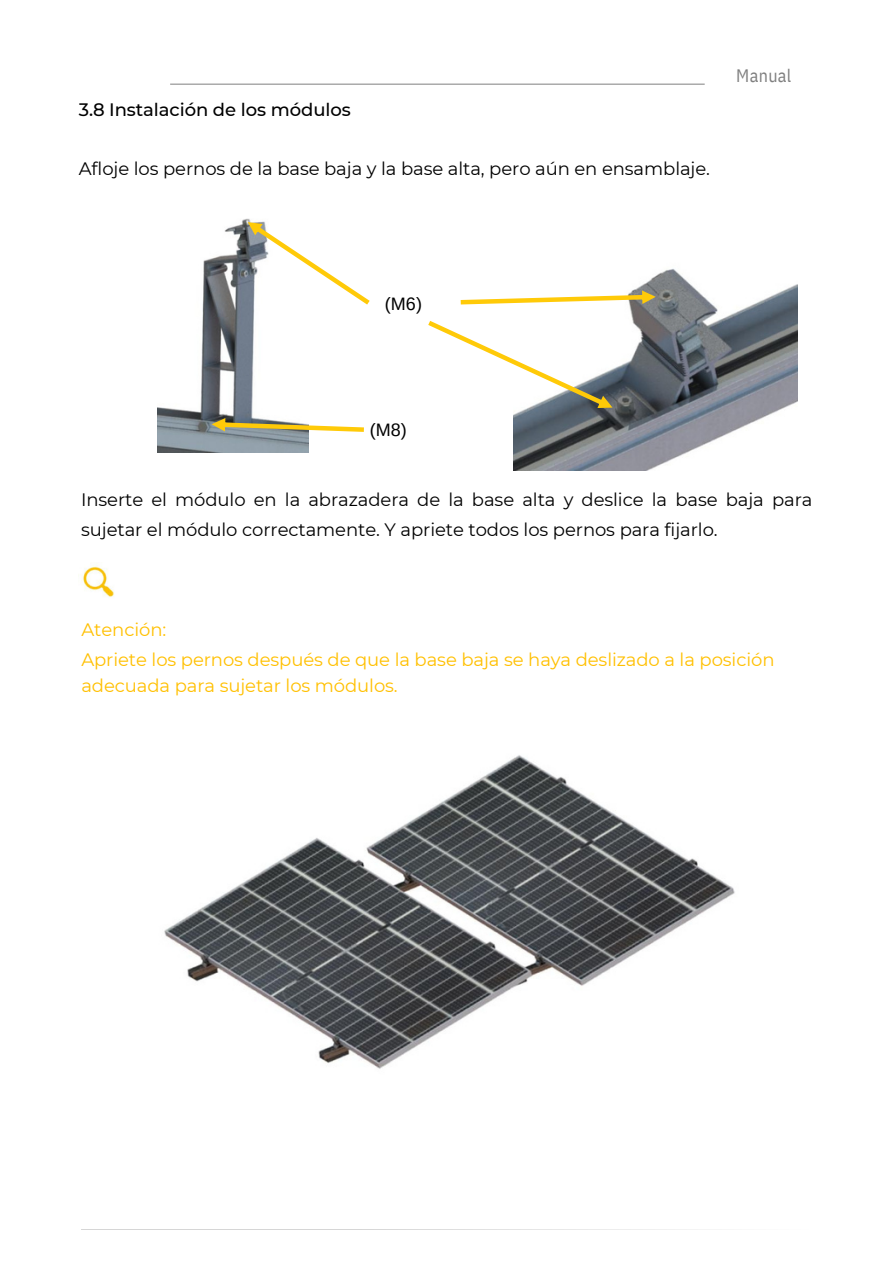
<style>
.page{position:relative;width:894px;height:1264px;background:#fff}
.page>*{position:absolute;margin:0;border:0;box-sizing:border-box;transform-origin:0 0}
.t1{font:18px/29.2px "Montserrat";letter-spacing:-.005em;color:#000}
.t2{font:18px/25.8px "Montserrat";letter-spacing:-.005em;color:#ffc000}
.t3{font:500 18px "Montserrat";letter-spacing:-.005em;color:#000}
.t4{font:18px "Arimo";color:#000}
.t5{font:18px "IBM Plex Sans Cond";letter-spacing:.02em;color:#7f7f7f}
</style>
<div class="page">
<hr style="left:170px;top:84px;width:534px;height:1px;background:#7f7f7f">
<img style="left:81px;top:563px;width:33px;height:34px">
<img style="left:158px;top:218px;width:151px;height:235px">
<img style="left:514px;top:268px;width:283px;height:202px">
<svg style="left:248px;top:222px;width:121px;height:82px"></svg>
<svg style="left:428px;top:321px;width:184px;height:87px"></svg>
<svg style="left:460px;top:290px;width:195px;height:14px"></svg>
<img style="left:164px;top:755px;width:571px;height:314px">
<svg style="left:212px;top:418px;width:152px;height:14px"></svg>
<h1 class="t3" style="left:79px;top:98px;width:273px">3.8 Instalación de los módulos</h1>
<h1 class="t1" style="left:79px;top:153px;width:632px">Afloje los pernos de la base baja y la base alta, pero aún en ensamblaje.</h1>
<p class="t5" style="left:736px;top:64px;width:57px">Manual</p>
<p class="t4" style="left:385px;top:293px;width:38px">(M6)</p>
<p class="t4" style="left:369px;top:419px;width:38px">(M8)</p>
<p class="t1" style="left:81px;top:485px;width:732px">Inserte el módulo en la abrazadera de la base alta y deslice la base baja para sujetar el módulo correctamente. Y apriete todos los pernos para fijarlo.</p>
<p class="t2" style="left:81px;top:616px;width:86px">Atención:</p>
<p class="t2" style="left:81px;top:646px;width:694px">Apriete los pernos después de que la base baja se haya deslizado a la posición adecuada para sujetar los módulos.</p>
</div>
